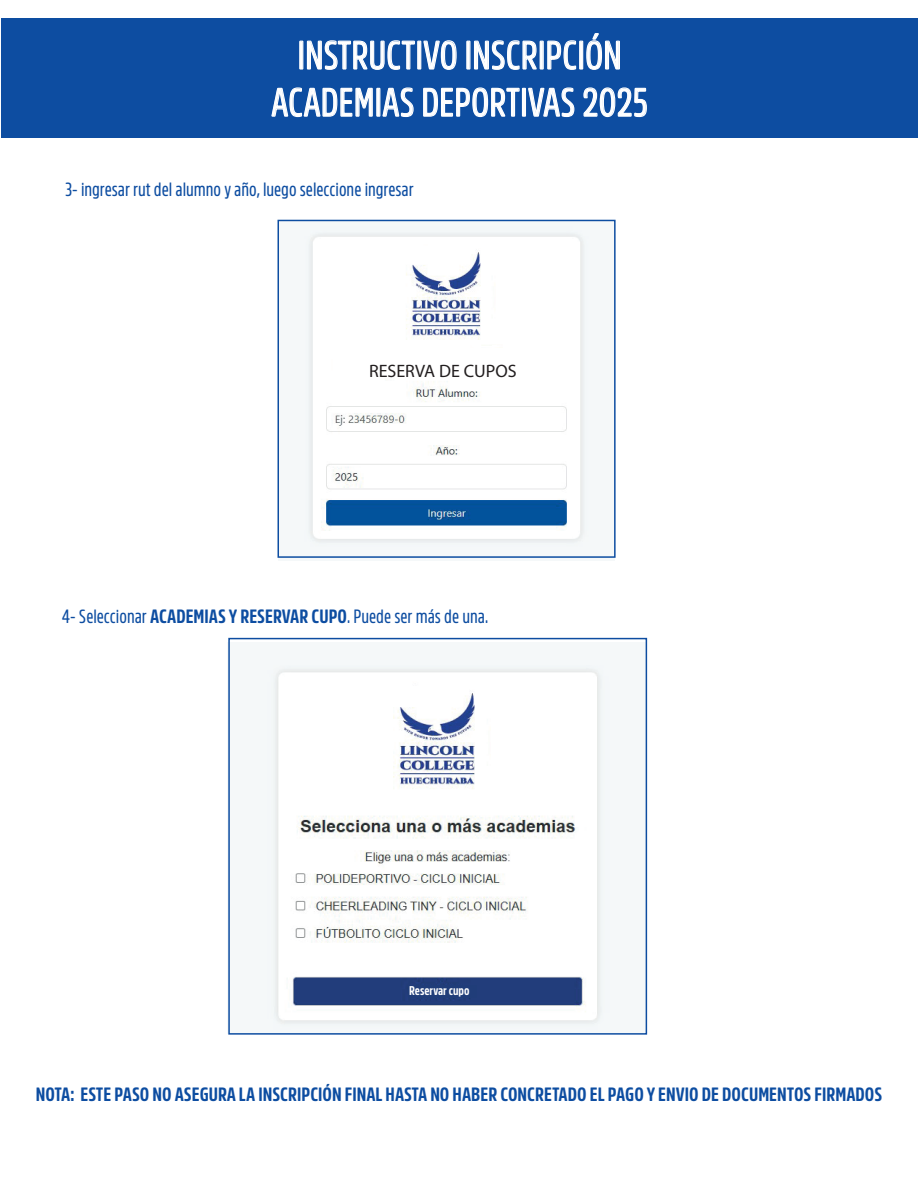
<style>
.page{position:relative;width:918px;height:1188px;background:#fff}
.page>*{position:absolute;margin:0;border:0;box-sizing:border-box;transform-origin:0 0}
.t1{font:39.3px/47.2px "Amsi Pro Condensed";color:#fff;text-align:center}
.t2{font:19.2px "Amsi Pro Condensed";color:#0d4da1}
.t3{font:700 19.2px "Amsi Pro Condensed";color:#0d4da1}
.t4{font:18px "Myriad Pro";color:#231f20}
.t5{font:700 12.6px "Amsi Pro Condensed";color:#fff}
.s1{font-weight:700}
</style>
<div class="page">
<div style="left:2px;top:18px;width:916px;height:120px;background:#0d4da1"></div>
<div style="left:299px;top:41px;width:4px;height:29px;border:1px solid #fff"></div>
<svg style="left:306px;top:40px;width:109px;height:30px"></svg>
<div style="left:417px;top:41px;width:4px;height:29px;border:1px solid #fff"></div>
<div style="left:579px;top:41px;width:4px;height:29px;border:1px solid #fff"></div>
<svg style="left:586px;top:33px;width:34px;height:37px"></svg>
<svg style="left:271px;top:87px;width:102px;height:31px"></svg>
<div style="left:376px;top:88px;width:4px;height:29px;border:1px solid #fff"></div>
<svg style="left:382px;top:87px;width:32px;height:30px"></svg>
<svg style="left:423px;top:40px;width:154px;height:78px"></svg>
<svg style="left:583px;top:87px;width:64px;height:31px"></svg>
<img style="left:304px;top:226px;width:285px;height:321px">
<div style="left:278px;top:220px;width:338px;height:338px;border:1px solid #0d4da1"></div>
<div style="left:334px;top:349px;width:227px;height:28px;background:#fff"></div>
<div style="left:347px;top:246px;width:199px;height:98px;background:#fff"></div>
<img style="left:406px;top:252px;width:75px;height:88px">
<img style="left:267px;top:665px;width:343px;height:365px">
<div style="left:228px;top:638px;width:419px;height:397px;border:2px solid #0d4da1"></div>
<div style="left:328px;top:686px;width:218px;height:107px;background:#fff"></div>
<img style="left:393px;top:693px;width:82px;height:96px">
<div style="left:408px;top:986px;width:69px;height:12px;background:#203d79"></div>
<h1 class="t1" style="left:271px;top:27px;width:378px">INSTRUCTIVO INSCRIPCIÓN<br>ACADEMIAS DEPORTIVAS 2025</h1>
<p class="t2" style="left:65px;top:174px;width:350px">3- ingresar rut del alumno y año, luego seleccione ingresar</p>
<p class="t4" style="left:369px;top:360px;width:149px">RESERVA DE CUPOS</p>
<p class="t2" style="left:62px;top:601px;width:428px">4- Seleccionar <span class="s1">ACADEMIAS Y RESERVAR CUPO</span>. Puede ser más de una.</p>
<p class="t5" style="left:409px;top:980px;width:62px">Reservar cupo</p>
<p class="t3" style="left:36px;top:1079px;width:848px">NOTA: ESTE PASO NO ASEGURA LA INSCRIPCIÓN FINAL HASTA NO HABER CONCRETADO EL PAGO Y ENVIO DE DOCUMENTOS FIRMADOS</p>
</div>
